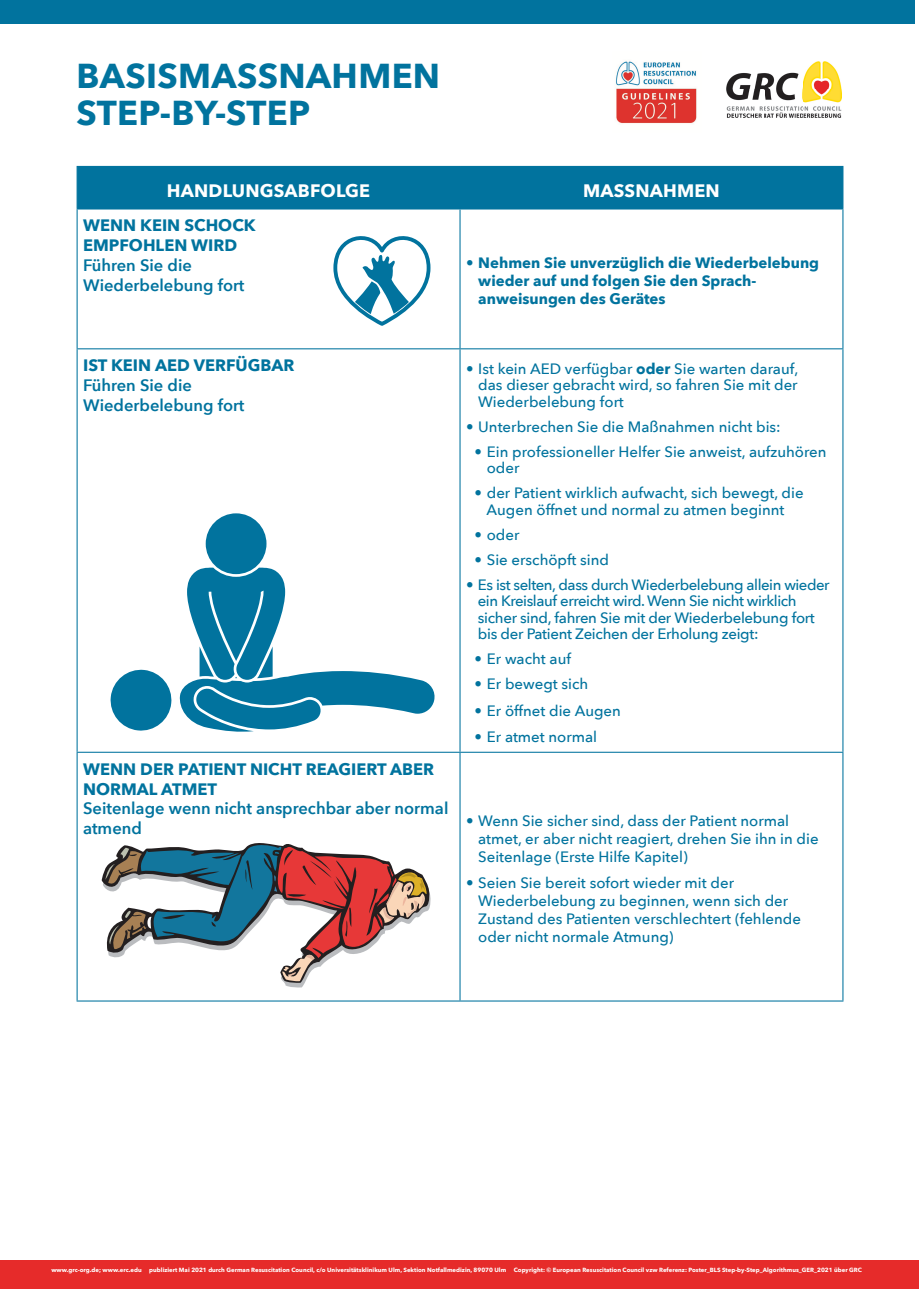
<style>
.page{position:relative;width:919px;height:1289px;background:#fff}
.page>*{position:absolute;margin:0;border:0;box-sizing:border-box;transform-origin:0 0}
.t1{font:700 34.5px/37.5px "Avenir Next";letter-spacing:.01em;color:#01739e}
.t2{font:700 18px "Avenir Next";letter-spacing:.01em;color:#fff}
.t3{font:600 16.5px/19.8px "Avenir Next";color:#01739e}
.t4{font:700 16.5px/19.8px "Avenir Next";color:#01739e}
.t5{font:500 15px/18px "Avenir Next";color:#01739e}
.t6{font:500 15px/16.5px "Avenir Next";letter-spacing:-.03em;color:#01739e}
.t7{font:700 15px/18px "Avenir Next";color:#01739e}
.t8{font:700 6px "Avenir Next";color:#fff}
.s1{font-weight:700}
</style>
<div class="page">
<div style="left:0;top:0;width:914px;height:24px;background:#01739e"></div>
<div style="left:0;top:1260px;width:918px;height:28px;background:#e62b2a"></div>
<div style="left:78px;top:167px;width:764px;height:41px;background:#01739e"></div>
<hr style="left:77px;top:166px;width:383px;height:1px;background:#01739e">
<hr style="left:77px;top:167px;width:1px;height:41px;background:#01739e">
<hr style="left:460px;top:166px;width:383px;height:1px;background:#01739e">
<hr style="left:459px;top:167px;width:1px;height:41px;background:#01739e">
<hr style="left:842px;top:167px;width:1px;height:41px;background:#01739e">
<hr style="left:77px;top:208px;width:383px;height:1px;background:#01739e">
<hr style="left:77px;top:209px;width:1px;height:139px;background:#01739e">
<hr style="left:460px;top:208px;width:383px;height:1px;background:#01739e">
<hr style="left:459px;top:209px;width:1px;height:139px;background:#01739e">
<hr style="left:842px;top:209px;width:1px;height:139px;background:#01739e">
<hr style="left:77px;top:348px;width:383px;height:1px;background:#01739e">
<hr style="left:77px;top:349px;width:1px;height:402px;background:#01739e">
<hr style="left:460px;top:348px;width:383px;height:1px;background:#01739e">
<hr style="left:459px;top:349px;width:1px;height:402px;background:#01739e">
<hr style="left:842px;top:349px;width:1px;height:402px;background:#01739e">
<hr style="left:77px;top:751px;width:383px;height:1px;background:#01739e">
<hr style="left:77px;top:752px;width:1px;height:248px;background:#01739e">
<hr style="left:460px;top:751px;width:383px;height:1px;background:#01739e">
<hr style="left:459px;top:752px;width:1px;height:248px;background:#01739e">
<hr style="left:842px;top:752px;width:1px;height:248px;background:#01739e">
<hr style="left:77px;top:1000px;width:383px;height:1px;background:#01739e">
<hr style="left:460px;top:1000px;width:383px;height:1px;background:#01739e">
<svg style="left:333px;top:236px;width:98px;height:90px"></svg>
<svg style="left:102px;top:843px;width:329px;height:144px"></svg>
<svg style="left:110px;top:567px;width:325px;height:165px"></svg>
<div style="left:206px;top:513px;width:60px;height:61px;background:#01739e;border-radius:50%"></div>
<img style="left:616px;top:61px;width:81px;height:63px">
<img style="left:727px;top:62px;width:114px;height:55px">
<h1 class="t1" style="left:77px;top:58px;width:365px">BASISMASSNAHMEN<br>STEP-BY-STEP</h1>
<p class="t2" style="left:167px;top:179px;width:205px">HANDLUNGSABFOLGE</p>
<p class="t2" style="left:583px;top:179px;width:138px">MASSNAHMEN</p>
<p class="t4" style="left:83px;top:216px;width:174px">WENN KEIN SCHOCK<br>EMPFOHLEN WIRD</p>
<p class="t3" style="left:83px;top:256px;width:163px">Führen Sie die<br>Wiederbelebung fort</p>
<p class="t7" style="left:478px;top:255px;width:342px;text-indent:-12px">• Nehmen Sie unverzüglich die Wiederbelebung wieder auf und folgen Sie den Sprach&shy;anweisungen des Gerätes</p>
<p class="t4" style="left:83px;top:356px;width:213px">IST KEIN AED VERFÜGBAR</p>
<p class="t3" style="left:83px;top:376px;width:163px">Führen Sie die<br>Wiederbelebung fort</p>
<p class="t4" style="left:83px;top:759px;width:352px">WENN DER PATIENT NICHT REAGIERT ABER<br>NORMAL ATMET</p>
<p class="t3" style="left:83px;top:799px;width:367px">Seitenlage wenn nicht ansprechbar aber normal atmend</p>
<p class="t5" style="left:478px;top:361px;width:322px;line-height:16.5px;text-align:justify;text-indent:-12px">• Ist kein AED verfügbar <span class="s1">oder</span> Sie warten darauf, das dieser gebracht wird, so fahren Sie mit der Wiederbelebung fort</p>
<p class="t5" style="left:466px;top:418px;width:316px">• Unterbrechen Sie die Maßnahmen nicht bis:</p>
<p class="t5" style="left:487px;top:444px;width:341px;line-height:16.5px;text-indent:-12px">• Ein professioneller Helfer Sie anweist, aufzuhören oder</p>
<p class="t5" style="left:474px;top:485px;width:330px;line-height:16.5px;text-align:center">• der Patient wirklich aufwacht, sich bewegt, die<br>Augen öffnet und normal zu atmen beginnt</p>
<p class="t5" style="left:474px;top:526px;width:46px">• oder</p>
<p class="t5" style="left:474px;top:551px;width:136px">• Sie erschöpft sind</p>
<p class="t6" style="left:478px;top:577px;width:353px;text-indent:-12px">• Es ist selten, dass durch Wiederbelebung allein wieder ein Kreislauf erreicht wird. Wenn Sie nicht wirklich sicher sind, fahren Sie mit der Wiederbelebung fort bis der Patient Zeichen der Erholung zeigt:</p>
<p class="t5" style="left:474px;top:650px;width:98px">• Er wacht auf</p>
<p class="t5" style="left:474px;top:675px;width:115px">• Er bewegt sich</p>
<p class="t5" style="left:474px;top:702px;width:148px">• Er öffnet die Augen</p>
<p class="t5" style="left:474px;top:728px;width:124px">• Er atmet normal</p>
<p class="t5" style="left:478px;top:812px;width:342px;text-indent:-12px">• Wenn Sie sicher sind, dass der Patient normal atmet, er aber nicht reagiert, drehen Sie ihn in die<br>Seitenlage (Erste Hilfe Kapitel)</p>
<p class="t5" style="left:478px;top:874px;width:324px;text-indent:-12px">• Seien Sie bereit sofort wieder mit der Wiederbelebung zu beginnen, wenn sich der Zustand des Patienten verschlechtert (fehlende oder nicht normale Atmung)</p>
<p class="t8" style="left:51px;top:1265px;width:92px">www.grc-org.de; www.erc.edu</p>
<p class="t8" style="left:149px;top:1265px;width:358px">publiziert Mai 2021 durch German Resuscitation Council, c/o Universitätsklinikum Ulm, Sektion Notfallmedizin, 89070 Ulm</p>
<p class="t8" style="left:513px;top:1265px;width:350px">Copyright: © European Resuscitation Council vzw Referenz: Poster_BLS Step-by-Step_Algorithmus_GER_2021 über GRC</p>
</div>
